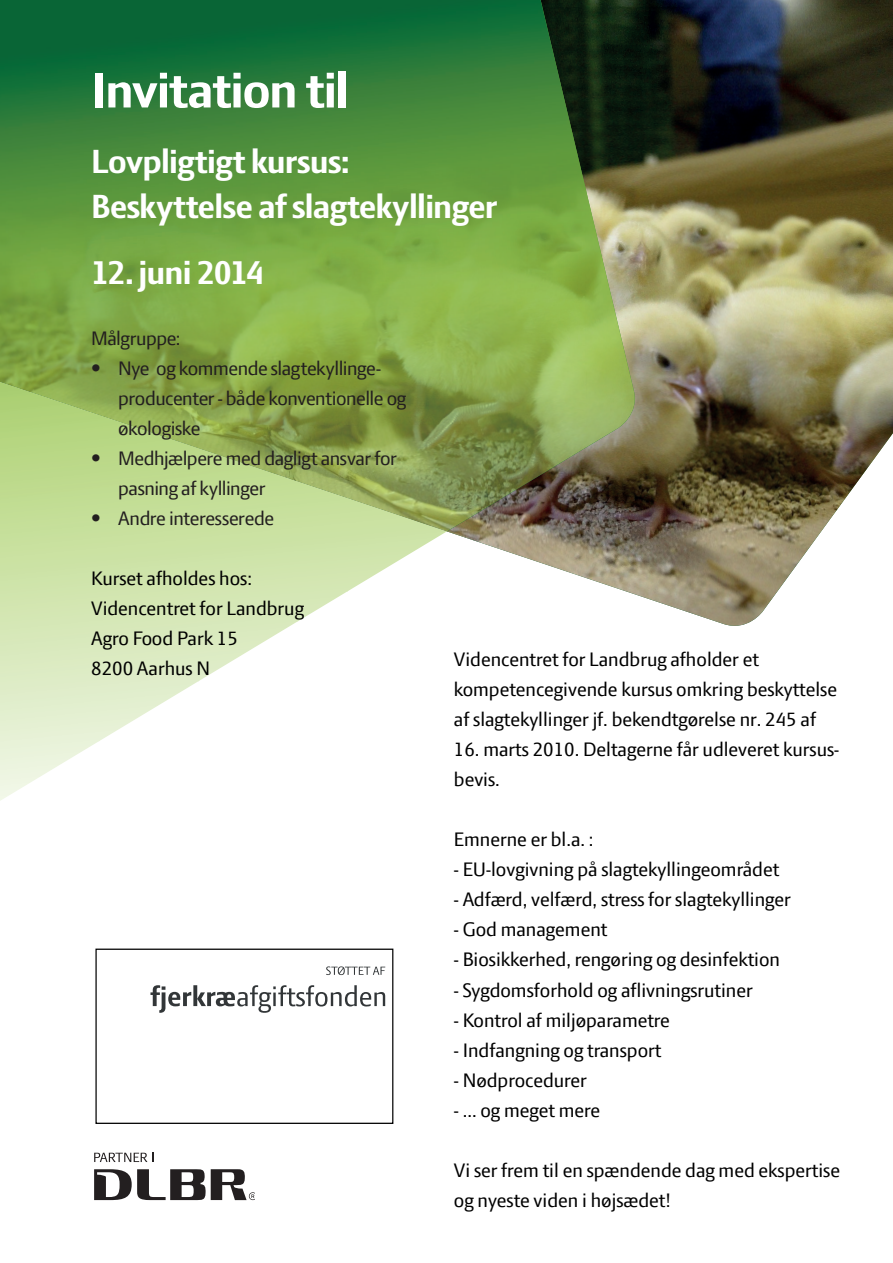
<style>
.page{position:relative;width:893px;height:1263px;background:#fff}
.page>*{position:absolute;margin:0;border:0;box-sizing:border-box;transform-origin:0 0}
.t1{font:75px/73.5px "LF Press Sans";letter-spacing:-.025em;color:#fff}
.t2{font:700 54px "LF Press Sans";letter-spacing:-.025em;color:#fff}
.t3{font:700 36px/45px "LF Press Sans";letter-spacing:-.02em;color:#fff}
.t4{font:21px/30px "LF Press Sans";color:#000}
.t5{font:21px/30px "LF Press Sans";letter-spacing:-.02em;color:#231f20}
</style>
<div class="page">
<img style="left:447px;top:0;width:446px;height:626px">
<img style="left:297px;top:531px;width:50px;height:91px">
<img style="left:347px;top:531px;width:100px;height:61px">
<img style="left:0;top:0;width:478px;height:427px">
<img style="left:478px;top:0;width:109px;height:511px">
<img style="left:585px;top:187px;width:55px;height:260px">
<img style="left:132px;top:424px;width:349px;height:56px">
<img style="left:289px;top:478px;width:192px;height:53px">
<svg style="left:94px;top:1153px;width:59px;height:9px"></svg>
<svg style="left:94px;top:1169px;width:161px;height:31px"></svg>
<div style="left:95px;top:948px;width:298px;height:176px;border:1px solid #000001"></div>
<svg style="left:326px;top:966px;width:59px;height:9px"></svg>
<svg style="left:150px;top:985px;width:235px;height:28px"></svg>
<h2 class="t2" style="left:91px;top:59px;width:260px">Invitation til</h2>
<h3 class="t3" style="left:91px;top:139px;width:408px">Lovpligtigt kursus:<br>Beskyttelse af slagtekyllinger</h3>
<h3 class="t3" style="left:91px;top:250px;width:175px">12. juni 2014</h3>
<p class="t5" style="left:91px;top:322px;width:91px">Målgruppe:</p>
<p class="t5" style="left:118px;top:352px;width:289px;text-indent:-27px">• Nye og kommende slagtekyllinge&shy;producenter - både konventionelle og økologiske</p>
<p class="t5" style="left:118px;top:442px;width:280px;text-indent:-27px">• Medhjælpere med dagligt ansvar for pasning af kyllinger</p>
<p class="t5" style="left:91px;top:502px;width:184px">• Andre interesserede</p>
<h1 class="t1" style="left:69px;top:160px;width:267px">strategisk kvægdrift</h1>
<p class="t4" style="left:91px;top:562px;width:214px">Kurset afholdes hos:<br>Videncentret for Landbrug<br>Agro Food Park 15<br>8200 Aarhus N</p>
<p class="t4" style="left:454px;top:644px;width:385px">Videncentret for Landbrug afholder et kompetencegivende kursus omkring beskyttelse af slagtekyllinger jf. bekendtgørelse nr. 245 af</p>
<p class="t4" style="left:454px;top:734px;width:387px">16. marts 2010. Deltagerne får udleveret kursus&shy;bevis.</p>
<p class="t4" style="left:454px;top:824px;width:141px">Emnerne er bl.a. :</p>
<p class="t4" style="left:454px;top:854px;width:327px">- EU-lovgivning på slagtekyllingeområdet</p>
<p class="t4" style="left:454px;top:884px;width:339px">- Adfærd, velfærd, stress for slagtekyllinger</p>
<p class="t4" style="left:454px;top:914px;width:155px">- God management</p>
<p class="t4" style="left:454px;top:944px;width:328px">- Biosikkerhed, rengøring og desinfektion</p>
<p class="t4" style="left:454px;top:974px;width:300px">- Sygdomsforhold og aflivningsrutiner</p>
<p class="t4" style="left:454px;top:1004px;width:217px">- Kontrol af miljøparametre</p>
<p class="t4" style="left:454px;top:1034px;width:209px">- Indfangning og transport</p>
<p class="t4" style="left:454px;top:1064px;width:134px">- Nødprocedurer</p>
<p class="t4" style="left:454px;top:1094px;width:148px">- ... og meget mere</p>
<p class="t4" style="left:454px;top:1154px;width:388px">Vi ser frem til en spændende dag med ekspertise og nyeste viden i højsædet!</p>
</div>
